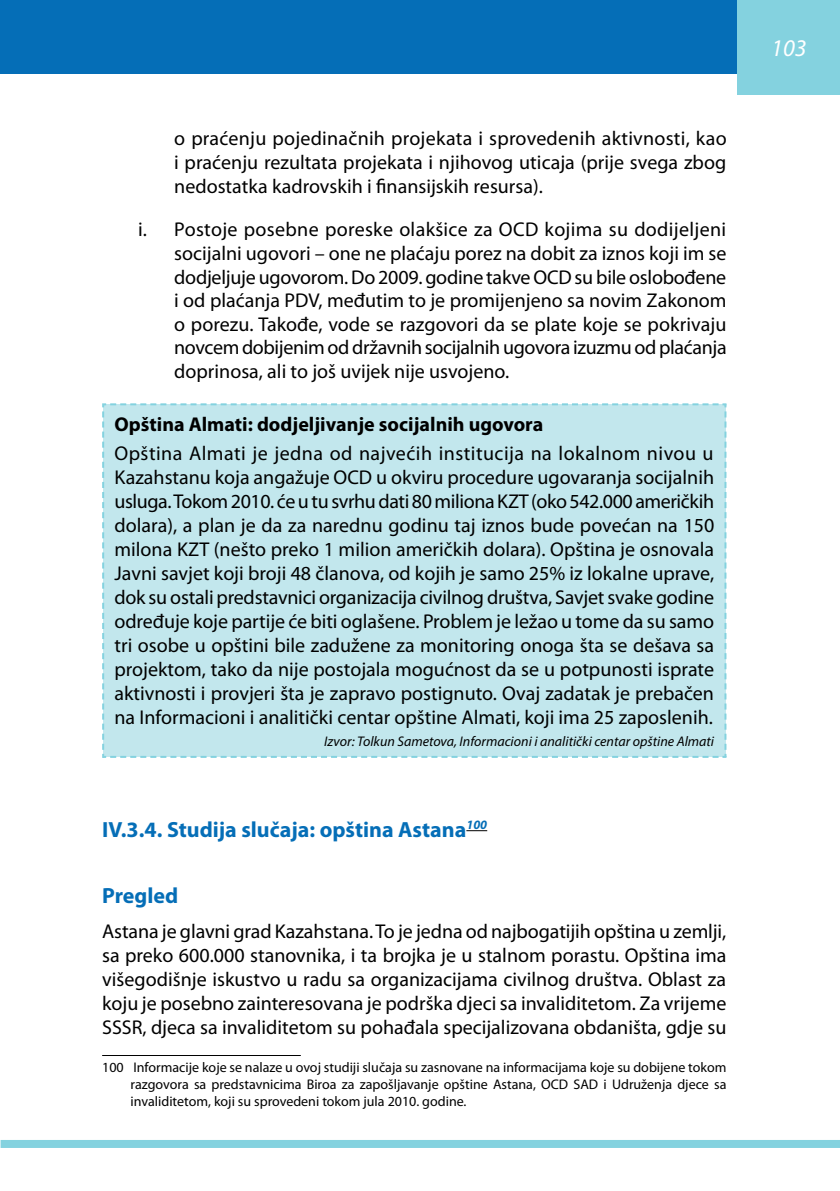
<style>
.page{position:relative;width:840px;height:1191px;background:#fff}
.page>*{position:absolute;margin:0;border:0;box-sizing:border-box;transform-origin:0 0}
.t1{font:italic 24px "Myriad Pro";color:#fff}
.t2{font:700 22px "Myriad Pro";color:#056eb7}
.t3{font:20px/24px "Myriad Pro";color:#000;text-align:justify}
.t4{font:700 20px "Myriad Pro";color:#000}
.t5{font:14px/16.8px "Myriad Pro";color:#000;text-align:justify}
.t6{font:italic 14px "Myriad Pro";color:#000}
</style>
<div class="page">
<div style="left:1px;top:0;width:737px;height:74px;background:#056eb7"></div>
<div style="left:737px;top:0;width:102px;height:94px;background:#84d2df"></div>
<div style="left:1px;top:1140px;width:838px;height:8px;background:#84d2df"></div>
<svg style="left:466px;top:830px;width:21px;height:1px"></svg>
<div style="left:102px;top:403px;width:625px;height:355px;background:#c2e7ed"></div>
<hr style="left:102px;top:1055px;width:198px;height:1px;background:#000">
<p class="t3" style="left:174px;top:127px;width:553px">o praćenju pojedinačnih projekata i sprovedenih aktivnosti, kao i praćenju rezultata projekata i njihovog uticaja (prije svega zbog nedostatka kadrovskih i finansijskih resursa).</p>
<p class="t3" style="left:174px;top:217px;width:553px;text-indent:-36px">i. Postoje posebne poreske olakšice za OCD kojima su dodijeljeni socijalni ugovori – one ne plaćaju porez na dobit za iznos koji im se dodjeljuje ugovorom. Do 2009. godine takve OCD su bile oslobođene i od plaćanja PDV, međutim to je promijenjeno sa novim Zakonom o porezu. Takođe, vode se razgovori da se plate koje se pokrivaju novcem dobijenim od državnih socijalnih ugovora izuzmu od plaćanja doprinosa, ali to još uvijek nije usvojeno.</p>
<p class="t4" style="left:114px;top:411px;width:430px">Opština Almati: dodjeljivanje socijalnih ugovora</p>
<p class="t3" style="left:114px;top:441px;width:601px">Opština Almati je jedna od najvećih institucija na lokalnom nivou u Kazahstanu koja angažuje OCD u okviru procedure ugovaranja socijalnih usluga. Tokom 2010. će u tu svrhu dati 80 miliona KZT (oko 542.000 američkih dolara), a plan je da za narednu godinu taj iznos bude povećan na 150 milona KZT (nešto preko 1 milion američkih dolara). Opština je osnovala Javni savjet koji broji 48 članova, od kojih je samo 25% iz lokalne uprave, dok su ostali predstavnici organizacija civilnog društva, Savjet svake godine određuje koje partije će biti oglašene. Problem je ležao u tome da su samo tri osobe u opštini bile zadužene za monitoring onoga šta se dešava sa projektom, tako da nije postojala mogućnost da se u potpunosti isprate aktivnosti i provjeri šta je zapravo postignuto. Ovaj zadatak je prebačen na Informacioni i analitički centar opštine Almati, koji ima 25 zaposlenih.</p>
<p class="t6" style="left:324px;top:732px;width:391px">Izvor: Tolkun Sametova, Informacioni i analitički centar opštine Almati</p>
<p class="t2" style="left:102px;top:815px;width:386px">IV.3.4. Studija slučaja: opština Astana<sup>100</sup></p>
<p class="t2" style="left:102px;top:881px;width:78px">Pregled</p>
<p class="t3" style="left:102px;top:919px;width:625px">Astana je glavni grad Kazahstana. To je jedna od najbogatijih opština u zemlji, sa preko 600.000 stanovnika, i ta brojka je u stalnom porastu. Opština ima višegodišnje iskustvo u radu sa organizacijama civilnog društva. Oblast za koju je posebno zainteresovana je podrška djeci sa invaliditetom. Za vrijeme SSSR, djeca sa invaliditetom su pohađala specijalizovana obdaništa, gdje su</p>
<p class="t5" style="left:130px;top:1059px;width:597px;text-indent:-28px">100 Informacije koje se nalaze u ovoj studiji slučaja su zasnovane na informacijama koje su dobijene tokom razgovora sa predstavnicima Biroa za zapošljavanje opštine Astana, OCD SAD i Udruženja djece sa invaliditetom, koji su sprovedeni tokom jula 2010. godine.</p>
<p class="t1" style="left:770px;top:33px;width:37px">103</p>
</div>
